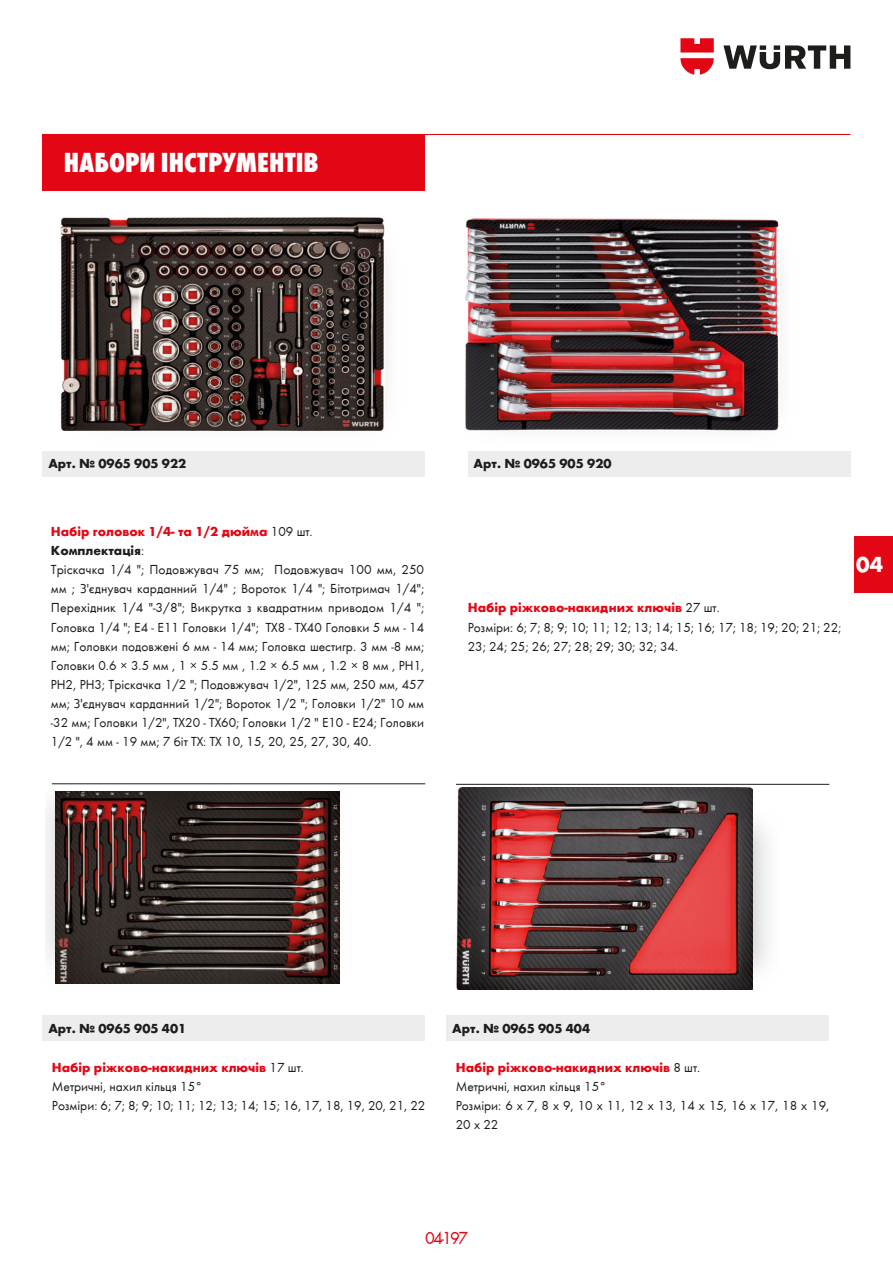
<style>
.page{position:relative;width:893px;height:1263px;background:#fff}
.page>*{position:absolute;margin:0;border:0;box-sizing:border-box;transform-origin:0 0}
.Product_Name_19pt{font:800 condensed 28.5px "Wuerth";color:#fff}
.t1{font:700 22.5px "Wuerth";color:#fff}
.t2{font:18px "Wuerth";color:#e30614}
.HS_A4_9pt{font:13.5px/19.2px "Wuerth";color:#1d1d1b}
.HS_A4_9pt-2{font:700 13.5px "Wuerth";color:#e30614}
.HS_A4_9pt-3{font:700 13.5px "Wuerth";color:#1d1d1b}
.s1{font-weight:400;color:#1d1d1b}
.s2{font-weight:400}
</style>
<div class="page">
<svg style="left:723px;top:45px;width:127px;height:24px"></svg>
<svg style="left:680px;top:38px;width:34px;height:37px"></svg>
<div style="left:854px;top:536px;width:39px;height:56px;background:#e30614"></div>
<div style="left:43px;top:134px;width:382px;height:57px;background:#e30614"></div>
<hr style="left:43px;top:134px;width:807px;height:1px;background:#e30614">
<hr style="left:52px;top:783px;width:373px;height:1px;background:#1d1d1b">
<hr style="left:456px;top:784px;width:373px;height:1px;background:#1d1d1b">
<img style="left:46px;top:799px;width:294px;height:185px">
<img style="left:55px;top:792px;width:285px;height:191px">
<div style="left:43px;top:1015px;width:382px;height:26px;background:#ededed"></div>
<div style="left:446px;top:1015px;width:383px;height:26px;background:#ededed"></div>
<img style="left:456px;top:788px;width:297px;height:201px">
<img style="left:465px;top:218px;width:314px;height:213px">
<div style="left:468px;top:451px;width:383px;height:25px;background:#ededed"></div>
<img style="left:60px;top:217px;width:324px;height:214px">
<div style="left:43px;top:451px;width:382px;height:25px;background:#ededed"></div>
<p class="Product_Name_19pt" style="left:64px;top:143px;width:256px">НАБОРИ ІНСТРУМЕНТІВ</p>
<p class="HS_A4_9pt-3" style="left:48px;top:454px;width:139px">Арт. № 0965 905 922</p>
<p class="HS_A4_9pt-2" style="left:51px;top:521px;width:263px">Набір головок 1/4- та 1/2 дюйма <span class="s1">109 шт.</span></p>
<p class="HS_A4_9pt-3" style="left:51px;top:540px;width:95px">Комплектація<span class="s2">:</span></p>
<p class="HS_A4_9pt" style="left:51px;top:559px;width:375px;text-align:justify">Тріскачка 1/4 "; Подовжувач 75 мм; Подовжувач 100 мм, 250 мм ; З'єднувач карданний 1/4" ; Вороток 1/4 "; Бітотримач 1/4"; Перехідник 1/4 "-3/8"; Викрутка з квадратним приводом 1/4 "; Головка 1/4 "; Е4 - Е11 Головки 1/4"; TX8 - TX40 Головки 5 мм - 14 мм; Головки подовжені 6 мм - 14 мм; Головка шестигр. 3 мм -8 мм; Головки 0.6 × 3.5 мм , 1 × 5.5 мм , 1.2 × 6.5 мм , 1.2 × 8 мм , PH1, PH2, PH3; Тріскачка 1/2 "; Подовжувач 1/2", 125 мм, 250 мм, 457 мм; З'єднувач карданний 1/2"; Вороток 1/2 "; Головки 1/2" 10 мм -32 мм; Головки 1/2", TX20 - TX60; Головки 1/2 " Е10 - Е24; Головки 1/2 ", 4 мм - 19 мм; 7 біт TX: TX 10, 15, 20, 25, 27, 30, 40.</p>
<p class="HS_A4_9pt-3" style="left:474px;top:454px;width:139px">Арт. № 0965 905 920</p>
<p class="HS_A4_9pt-2" style="left:468px;top:598px;width:253px">Набір ріжково-накидних ключів <span class="s1">27 шт.</span></p>
<p class="HS_A4_9pt" style="left:468px;top:617px;width:375px">Розміри: 6; 7; 8; 9; 10; 11; 12; 13; 14; 15; 16; 17; 18; 19; 20; 21; 22;<br>23; 24; 25; 26; 27; 28; 29; 30; 32; 34.</p>
<h2 class="t1" style="left:856px;top:548px;width:28px">04</h2>
<p class="HS_A4_9pt-3" style="left:48px;top:1018px;width:139px">Арт. № 0965 905 401</p>
<p class="HS_A4_9pt-2" style="left:52px;top:1057px;width:253px">Набір ріжково-накидних ключів <span class="s1">17 шт.</span></p>
<p class="HS_A4_9pt" style="left:52px;top:1076px;width:152px">Метричні, нахил кільця 15°</p>
<p class="HS_A4_9pt" style="left:52px;top:1095px;width:375px">Розміри: 6; 7; 8; 9; 10; 11; 12; 13; 14; 15; 16, 17, 18, 19, 20, 21, 22</p>
<p class="HS_A4_9pt-3" style="left:452px;top:1018px;width:139px">Арт. № 0965 905 404</p>
<p class="HS_A4_9pt-2" style="left:456px;top:1057px;width:246px">Набір ріжково-накидних ключів <span class="s1">8 шт.</span></p>
<p class="HS_A4_9pt" style="left:456px;top:1076px;width:152px">Метричні, нахил кільця 15°</p>
<p class="HS_A4_9pt" style="left:456px;top:1095px;width:375px">Розміри: 6 x 7, 8 x 9, 10 x 11, 12 x 13, 14 x 15, 16 x 17, 18 x 19,<br>20 x 22</p>
<h3 class="t2" style="left:425px;top:1225px;width:44px">04-197</h3>
</div>
